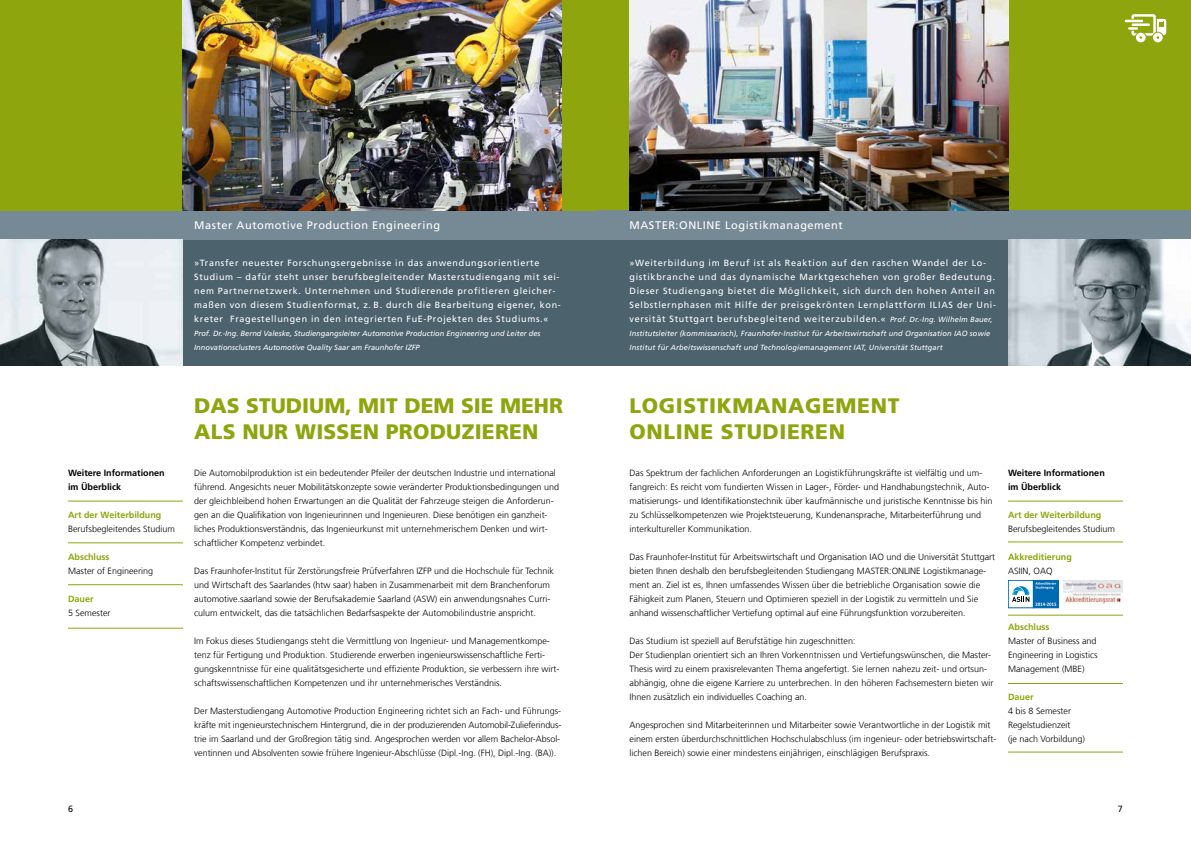
<style>
.page{position:relative;width:1191px;height:842px;background:#fff}
.page>*{position:absolute;margin:0;border:0;box-sizing:border-box;transform-origin:0 0}
.t1{font:900 21px/26px "Frutiger LT Com";letter-spacing:.01em;color:#8ea50d}
.t2{font:900 21px/26px "Frutiger LT Com";letter-spacing:.03em;color:#8ea50d}
.t3{font:11px "Frutiger LT Com";letter-spacing:.05em;color:#fff}
.t4{font:300 9px/14px "Frutiger LT Com";color:#000}
.t5{font:9px/14px "Frutiger LT Com";letter-spacing:.075em;color:#fff}
.t6{font:700 9px "Frutiger LT Com";color:#8ea50d}
.t7{font:700 9px/14px "Frutiger LT Com";color:#000}
.t8{font:9px "Frutiger LT Com";color:#000}
.t9{font:italic 7.5px/14px "Frutiger LT Com";letter-spacing:.015em;color:#fff}
.s1{font-style:italic;font-size:7.5px}
</style>
<div class="page">
<hr style="left:1008px;top:683px;width:115px;height:1px;background:#8ea50d">
<hr style="left:1008px;top:752px;width:115px;height:1px;background:#8ea50d">
<hr style="left:1008px;top:501px;width:115px;height:1px;background:#8ea50d">
<hr style="left:1008px;top:542px;width:115px;height:1px;background:#8ea50d">
<hr style="left:1008px;top:615px;width:115px;height:1px;background:#8ea50d">
<div style="left:595px;top:210px;width:596px;height:156px;background:#4c626c"></div>
<div style="left:595px;top:0;width:596px;height:210px;background:#8ea50d"></div>
<div style="left:595px;top:210px;width:596px;height:30px;background:#768a95"></div>
<img style="left:629px;top:0;width:379px;height:210px">
<img style="left:1008px;top:240px;width:183px;height:126px">
<div style="left:0;top:210px;width:595px;height:156px;background:#4c626c"></div>
<div style="left:0;top:210px;width:595px;height:30px;background:#768a95"></div>
<div style="left:0;top:0;width:595px;height:210px;background:#8ea50d"></div>
<img style="left:183px;top:0;width:378px;height:210px">
<svg style="left:1156px;top:19px;width:10px;height:16px"></svg>
<div style="left:1131px;top:14px;width:24px;height:22px;border:2px solid #fff"></div>
<svg style="left:1125px;top:19px;width:16px;height:1px"></svg>
<div style="left:1135px;top:32px;width:11px;height:11px;border:6px solid #8ea50d;border-radius:50%"></div>
<div style="left:1152px;top:32px;width:11px;height:11px;border:6px solid #8ea50d;border-radius:50%"></div>
<hr style="left:1132px;top:23px;width:16px;height:3px;background:#fff">
<svg style="left:1125px;top:20px;width:17px;height:10px"></svg>
<div style="left:1136px;top:33px;width:9px;height:9px;border:4px solid #fff;border-radius:50%"></div>
<div style="left:1153px;top:33px;width:9px;height:9px;border:4px solid #fff;border-radius:50%"></div>
<svg style="left:1156px;top:19px;width:7px;height:8px"></svg>
<div style="left:1008px;top:580px;width:25px;height:28px;border:1px solid #0069b4"></div>
<div style="left:1033px;top:580px;width:25px;height:28px;background:#0069b4"></div>
<svg style="left:1012px;top:586px;width:17px;height:16px"></svg>
<svg style="left:1035px;top:582px;width:21px;height:7px"></svg>
<svg style="left:1035px;top:603px;width:21px;height:3px"></svg>
<img style="left:1063px;top:580px;width:60px;height:23px">
<hr style="left:68px;top:501px;width:115px;height:1px;background:#8ea50d">
<hr style="left:68px;top:543px;width:115px;height:1px;background:#8ea50d">
<hr style="left:68px;top:584px;width:115px;height:1px;background:#8ea50d">
<hr style="left:68px;top:628px;width:115px;height:1px;background:#8ea50d">
<img style="left:0;top:240px;width:183px;height:126px">
<p class="t7" style="left:68px;top:466px;width:98px">Weitere Informationen im Überblick</p>
<p class="t6" style="left:68px;top:510px;width:95px">Art der Weiterbildung</p>
<p class="t4" style="left:68px;top:522px;width:109px">Berufsbegleitendes Studium</p>
<p class="t6" style="left:68px;top:552px;width:43px">Abschluss</p>
<p class="t4" style="left:68px;top:564px;width:87px">Master of Engineering</p>
<p class="t6" style="left:68px;top:594px;width:27px">Dauer</p>
<p class="t4" style="left:68px;top:606px;width:44px">5 Semester</p>
<p class="t3" style="left:194px;top:219px;width:247px">Master Automotive Production Engineering</p>
<p class="t5" style="left:194px;top:256px;width:368px">»Transfer neuester Forschungsergebnisse in das anwendungsorientierte Studium – dafür steht unser berufsbegleitender Masterstudiengang mit sei&shy;nem Partnernetzwerk. Unternehmen und Studierende profitieren gleicher&shy;maßen von diesem Studienformat, z. B. durch die Bearbeitung eigener, kon&shy;kreter Fragestellungen in den integrierten FuE-Projekten des Studiums.«</p>
<p class="t9" style="left:194px;top:326px;width:348px">Prof. Dr.-Ing. Bernd Valeske, Studiengangsleiter Automotive Production Engineering und Leiter des<br>Innovationsclusters Automotive Quality Saar am Fraunhofer IZFP</p>
<h1 class="t1" style="left:194px;top:392px;width:370px">DAS STUDIUM, MIT DEM SIE MEHR<br>ALS NUR WISSEN PRODUZIEREN</h1>
<p class="t4" style="left:194px;top:466px;width:366px">Die Automobilproduktion ist ein bedeutender Pfeiler der deutschen Industrie und international führend. Angesichts neuer Mobilitätskonzepte sowie veränderter Produktionsbedingungen und der gleichbleibend hohen Erwartungen an die Qualität der Fahrzeuge steigen die Anforderun&shy;gen an die Qualifikation von Ingenieurinnen und Ingenieuren. Diese benötigen ein ganzheit&shy;liches Produktionsverständnis, das Ingenieurkunst mit unternehmerischem Denken und wirt&shy;schaftlicher Kompetenz verbindet.</p>
<p class="t4" style="left:194px;top:564px;width:361px">Das Fraunhofer-Institut für Zerstörungsfreie Prüfverfahren IZFP und die Hochschule für Technik und Wirtschaft des Saarlandes (htw saar) haben in Zusammenarbeit mit dem Branchenforum automotive.saarland sowie der Berufsakademie Saarland (ASW) ein anwendungsnahes Curri&shy;culum entwickelt, das die tatsächlichen Bedarfsaspekte der Automobilindustrie anspricht.</p>
<p class="t4" style="left:194px;top:634px;width:367px">Im Fokus dieses Studiengangs steht die Vermittlung von Ingenieur- und Managementkompe&shy;tenz für Fertigung und Produktion. Studierende erwerben ingenieurswissenschaftliche Ferti&shy;gungskenntnisse für eine qualitätsgesicherte und effiziente Produktion, sie verbessern ihre wirt&shy;schaftswissenschaftlichen Kompetenzen und ihr unternehmerisches Verständnis.</p>
<p class="t4" style="left:194px;top:704px;width:368px;text-align:justify">Der Masterstudiengang Automotive Production Engineering richtet sich an Fach- und Führungs&shy;kräfte mit ingenieurstechnischem Hintergrund, die in der produzierenden Automobil-Zulieferindus&shy;trie im Saarland und der Großregion tätig sind. Angesprochen werden vor allem Bachelor-Absol&shy;ventinnen und Absolventen sowie frühere Ingenieur-Abschlüsse (Dipl.-Ing. (FH), Dipl.-Ing. (BA)).</p>
<p class="t3" style="left:629px;top:219px;width:215px">MASTER:ONLINE Logistikmanagement</p>
<p class="t5" style="left:629px;top:256px;width:368px">»Weiterbildung im Beruf ist als Reaktion auf den raschen Wandel der Lo&shy;gistikbranche und das dynamische Marktgeschehen von großer Bedeutung.<br>Dieser Studiengang bietet die Möglichkeit, sich durch den hohen Anteil an Selbstlernphasen mit Hilfe der preisgekrönten Lernplattform ILIAS der Uni&shy;versität Stuttgart berufsbegleitend weiterzubilden.« <span class="s1">Prof. Dr.-Ing. Wilhelm Bauer,</span></p>
<p class="t9" style="left:629px;top:326px;width:362px">Institutsleiter (kommissarisch), Fraunhofer-Institut für Arbeitswirtschaft und Organisation IAO sowie<br>Institut für Arbeitswissenschaft und Technologiemanagement IAT, Universität Stuttgart</p>
<h1 class="t2" style="left:629px;top:392px;width:271px">LOGISTIKMANAGEMENT<br>ONLINE STUDIEREN</h1>
<p class="t4" style="left:629px;top:466px;width:364px">Das Spektrum der fachlichen Anforderungen an Logistikführungskräfte ist vielfältig und um&shy;fangreich: Es reicht vom fundierten Wissen in Lager-, Förder- und Handhabungstechnik, Auto&shy;matisierungs- und Identifikationstechnik über kaufmännische und juristische Kenntnisse bis hin zu Schlüsselkompetenzen wie Projektsteuerung, Kundenansprache, Mitarbeiterführung und interkultureller Kommunikation.</p>
<p class="t4" style="left:629px;top:550px;width:367px">Das Fraunhofer-Institut für Arbeitswirtschaft und Organisation IAO und die Universität Stuttgart bieten Ihnen deshalb den berufsbegleitenden Studiengang MASTER:ONLINE Logistikmanage&shy;ment an. Ziel ist es, Ihnen umfassendes Wissen über die betriebliche Organisation sowie die Fähigkeit zum Planen, Steuern und Optimieren speziell in der Logistik zu vermitteln und Sie anhand wissenschaftlicher Vertiefung optimal auf eine Führungsfunktion vorzubereiten.</p>
<p class="t4" style="left:629px;top:634px;width:365px">Das Studium ist speziell auf Berufstätige hin zugeschnitten:<br>Der Studienplan orientiert sich an Ihren Vorkenntnissen und Vertiefungswünschen, die Master-Thesis wird zu einem praxisrelevanten Thema angefertigt. Sie lernen nahezu zeit- und ortsun&shy;abhängig, ohne die eigene Karriere zu unterbrechen. In den höheren Fachsemestern bieten wir Ihnen zusätzlich ein individuelles Coaching an.</p>
<p class="t4" style="left:629px;top:718px;width:368px">Angesprochen sind Mitarbeiterinnen und Mitarbeiter sowie Verantwortliche in der Logistik mit einem ersten überdurchschnittlichen Hochschulabschluss (im ingenieur- oder betriebswirtschaft&shy;lichen Bereich) sowie einer mindestens einjährigen, einschlägigen Berufspraxis.</p>
<p class="t7" style="left:1008px;top:466px;width:98px">Weitere Informationen im Überblick</p>
<p class="t6" style="left:1008px;top:510px;width:95px">Art der Weiterbildung</p>
<p class="t4" style="left:1008px;top:522px;width:109px">Berufsbegleitendes Studium</p>
<p class="t6" style="left:1008px;top:552px;width:65px">Akkreditierung</p>
<p class="t4" style="left:1008px;top:564px;width:46px">ASIIN, OAQ</p>
<p class="t6" style="left:1008px;top:622px;width:43px">Abschluss</p>
<p class="t4" style="left:1008px;top:634px;width:91px;text-align:justify">Master of Business and Engineering in Logistics Management (MBE)</p>
<p class="t6" style="left:1008px;top:692px;width:27px">Dauer</p>
<p class="t4" style="left:1008px;top:704px;width:79px">4 bis 8 Semester<br>Regelstudienzeit<br>(je nach Vorbildung)</p>
<p class="t8" style="left:68px;top:803px;width:7px">6</p>
<p class="t8" style="left:1118px;top:803px;width:7px">7</p>
</div>
